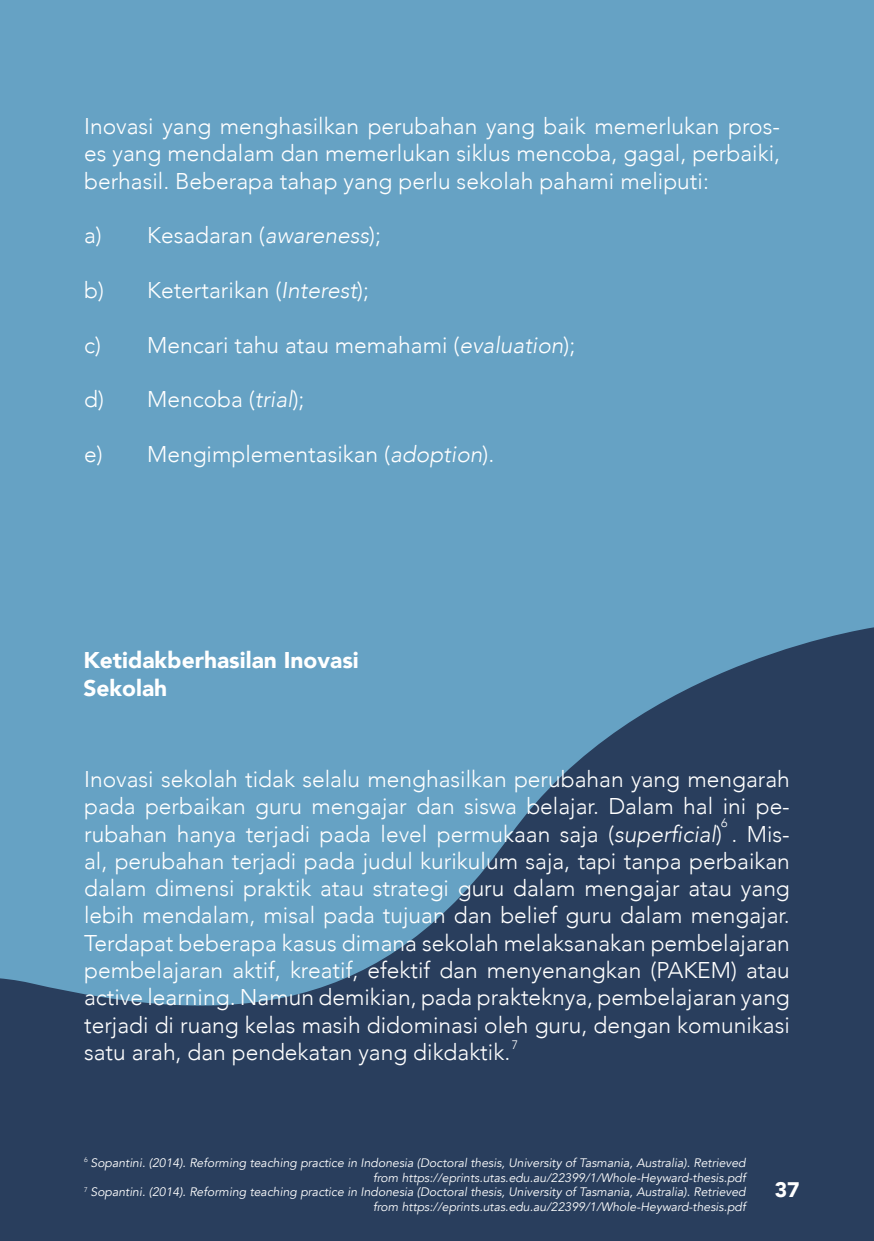
<style>
.page{position:relative;width:874px;height:1241px;background:#fff}
.page>*{position:absolute;margin:0;border:0;box-sizing:border-box;transform-origin:0 0}
.PARAGRAPH_1{font:300 22.75px/27.3px "Avenir";color:#fff;text-align:justify}
.PARAGRAPH_1-2{font:900 22.75px "Avenir";color:#fff}
.t1{font:900 21px "Avenir";color:#fff}
.FOOTNOTE{font:italic 12.25px/14.7px "Avenir";color:#fff;text-align:right}
.nomor_footnote{font:300 12.25px "Avenir";color:#fff}
.nomor_footnote-2{font:300 7px "Avenir";color:#fff}
.s1{font-style:italic}
</style>
<div class="page">
<div style="left:0;top:0;width:873px;height:1240px;background:#66a2c4"></div>
<svg style="left:0;top:627px;width:873px;height:613px;fill:#293e5d"></svg>
<p class="PARAGRAPH_1" style="left:84px;top:113px;width:697px">Inovasi yang menghasilkan perubahan yang baik memerlukan pros&shy;es yang mendalam dan memerlukan siklus mencoba, gagal, perbaiki, berhasil. Beberapa tahap yang perlu sekolah pahami meliputi:</p>
<p class="PARAGRAPH_1" style="left:84px;top:222px;width:298px">a) Kesadaran (<span class="s1">awareness</span>);</p>
<p class="PARAGRAPH_1" style="left:84px;top:276px;width:286px">b) Ketertarikan (<span class="s1">Interest</span>);</p>
<p class="PARAGRAPH_1" style="left:84px;top:331px;width:492px">c) Mencari tahu atau memahami (<span class="s1">evaluation</span>);</p>
<p class="PARAGRAPH_1" style="left:84px;top:386px;width:222px">d) Mencoba (<span class="s1">trial</span>);</p>
<p class="PARAGRAPH_1" style="left:84px;top:440px;width:411px">e) Mengimplementasikan (<span class="s1">adoption</span>).</p>
<p class="PARAGRAPH_1-2" style="left:83px;top:641px;width:277px">Ketidakberhasilan Inovasi</p>
<p class="PARAGRAPH_1-2" style="left:83px;top:668px;width:85px">Sekolah</p>
<p class="PARAGRAPH_1" style="left:84px;top:765px;width:707px">Inovasi sekolah tidak selalu menghasilkan perubahan yang mengarah pada perbaikan guru mengajar dan siswa belajar. Dalam hal ini pe&shy;rubahan hanya terjadi pada level permukaan saja (<span class="s1">superficial</span>) . Mis&shy;al, perubahan terjadi pada judul kurikulum saja, tapi tanpa perbaikan dalam dimensi praktik atau strategi guru dalam mengajar atau yang lebih mendalam, misal pada tujuan dan belief guru dalam mengajar.<br>Terdapat beberapa kasus dimana sekolah melaksanakan pembelajaran pembelajaran aktif, kreatif, efektif dan menyenangkan (PAKEM) atau active learning. Namun demikian, pada prakteknya, pembelajaran yang terjadi di ruang kelas masih didominasi oleh guru, dengan komunikasi satu arah, dan pendekatan yang dikdaktik.</p>
<p class="nomor_footnote" style="left:720px;top:815px;width:8px">6</p>
<p class="nomor_footnote" style="left:511px;top:1037px;width:8px">7</p>
<p class="nomor_footnote-2" style="left:84px;top:1154px;width:5px">6</p>
<p class="FOOTNOTE" style="left:90px;top:1155px;width:656px">Sopantini. (2014). Reforming teaching practice in Indonesia (Doctoral thesis, University of Tasmania, Australia). Retrieved from https://eprints.utas.edu.au/22399/1/Whole-Heyward-thesis.pdf</p>
<p class="FOOTNOTE" style="left:90px;top:1184px;width:656px">Sopantini. (2014). Reforming teaching practice in Indonesia (Doctoral thesis, University of Tasmania, Australia). Retrieved from https://eprints.utas.edu.au/22399/1/Whole-Heyward-thesis.pdf</p>
<p class="nomor_footnote-2" style="left:84px;top:1185px;width:5px">7</p>
<p class="t1" style="left:796px;top:1164px;width:26px">37</p>
<p class="t1" style="left:774px;top:1171px;width:26px">37</p>
</div>
